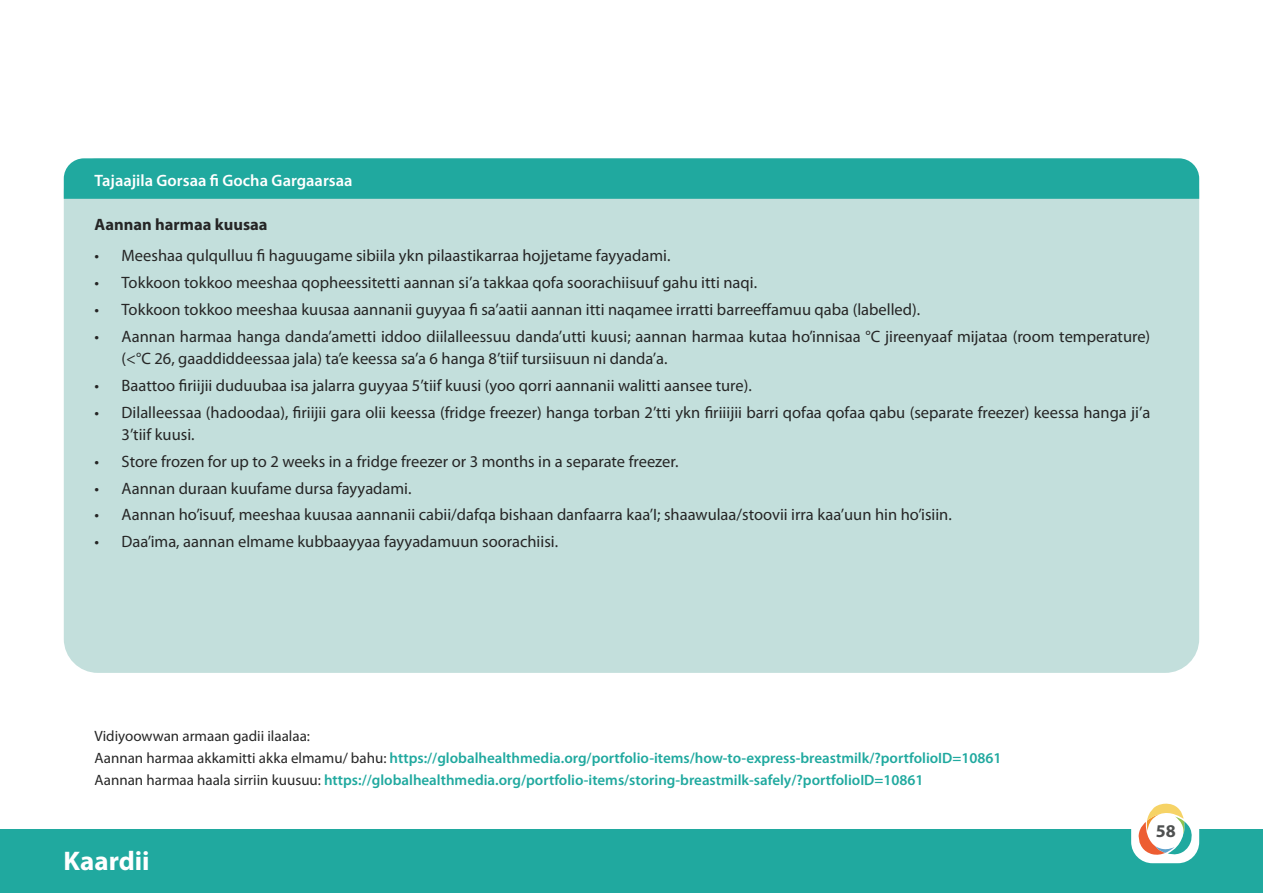
<style>
.page{position:relative;width:1263px;height:893px;background:#fff}
.page>*{position:absolute;margin:0;border:0;box-sizing:border-box;transform-origin:0 0}
.t1{font:700 27px "Myriad Pro";color:#fff}
.t2{font:700 18px "Myriad Pro";color:#4f5151}
.t3{font:16.5px/22.5px "Myriad Pro";color:#262626}
.Body{font:600 16.5px "Myriad Pro";color:#fff}
.Body-2{font:700 16.5px "Myriad Pro";color:#262626}
.Footnotes{font:600 15px "Myriad Pro";color:#20a99f}
.Footnotes-2{font:15px "Myriad Pro";color:#262626}
.s1{font-weight:400;color:#262626}
</style>
<div class="page">
<div style="left:0;top:829px;width:1263px;height:64px;background:#20a99f"></div>
<div style="left:1131px;top:795px;width:68px;height:68px;background:#fff;border-radius:21px"></div>
<svg style="left:1138px;top:803px;width:54px;height:52px"></svg>
<div style="left:64px;top:158px;width:1135px;height:515px;background:#c3dfdc;border-radius:34px"></div>
<div style="left:64px;top:158px;width:1135px;height:41px;background:#20a99f"></div>
<p class="Body" style="left:95px;top:170px;width:259px">Tajaajila Gorsaa fi Gocha Gargaarsaa</p>
<p class="Body-2" style="left:95px;top:214px;width:174px">Aannan harmaa kuusaa</p>
<p class="t3" style="left:95px;top:244px;width:577px">• Meeshaa qulqulluu fi haguugame sibiila ykn pilaastikarraa hojjetame fayyadami.</p>
<p class="t3" style="left:95px;top:271px;width:664px">• Tokkoon tokkoo meeshaa qopheessitetti aannan si’a takkaa qofa soorachiisuuf gahu itti naqi.</p>
<p class="t3" style="left:95px;top:298px;width:827px">• Tokkoon tokkoo meeshaa kuusaa aannanii guyyaa fi sa’aatii aannan itti naqamee irratti barreeffamuu qaba (labelled).</p>
<p class="t3" style="left:122px;top:325px;width:1030px;text-indent:-27px">• Aannan harmaa hanga danda’ametti iddoo diilalleessuu danda’utti kuusi; aannan harmaa kutaa ho’innisaa °C jireenyaaf mijataa (room temperature) (&lt;°C 26, gaaddiddeessaa jala) ta’e keessa sa’a 6 hanga 8’tiif tursiisuun ni danda’a.</p>
<p class="t3" style="left:95px;top:374px;width:659px">• Baattoo firiijii duduubaa isa jalarra guyyaa 5’tiif kuusi (yoo qorri aannanii walitti aansee ture).</p>
<p class="t3" style="left:122px;top:401px;width:1030px;text-indent:-27px">• Dilalleessaa (hadoodaa), firiijii gara olii keessa (fridge freezer) hanga torban 2’tti ykn firiiijii barri qofaa qofaa qabu (separate freezer) keessa hanga ji’a<br>3’tiif kuusi.</p>
<p class="t3" style="left:95px;top:450px;width:585px">• Store frozen for up to 2 weeks in a fridge freezer or 3 months in a separate freezer.</p>
<p class="t3" style="left:95px;top:477px;width:318px">• Aannan duraan kuufame dursa fayyadami.</p>
<p class="t3" style="left:95px;top:503px;width:859px">• Aannan ho’isuuf, meeshaa kuusaa aannanii cabii/dafqa bishaan danfaarra kaa’I; shaawulaa/stoovii irra kaa’uun hin ho’isiin.</p>
<p class="t3" style="left:95px;top:530px;width:465px">• Daa’ima, aannan elmame kubbaayyaa fayyadamuun soorachiisi.</p>
<p class="Footnotes-2" style="left:95px;top:726px;width:217px">Vidiyoowwan armaan gadii ilaalaa:</p>
<p class="Footnotes" style="left:95px;top:748px;width:908px"><span class="s1">Aannan harmaa akkamitti akka elmamu/ bahu:</span> https://globalhealthmedia.org/portfolio-items/how-to-express-breastmilk/?portfolioID=10861</p>
<p class="Footnotes" style="left:95px;top:771px;width:830px"><span class="s1">Aannan harmaa haala sirriin kuusuu:</span> https://globalhealthmedia.org/portfolio-items/storing-breastmilk-safely/?portfolioID=10861</p>
<h1 class="t1" style="left:64px;top:843px;width:88px">Kaardii</h1>
<p class="t2" style="left:1156px;top:819px;width:21px">58</p>
</div>
